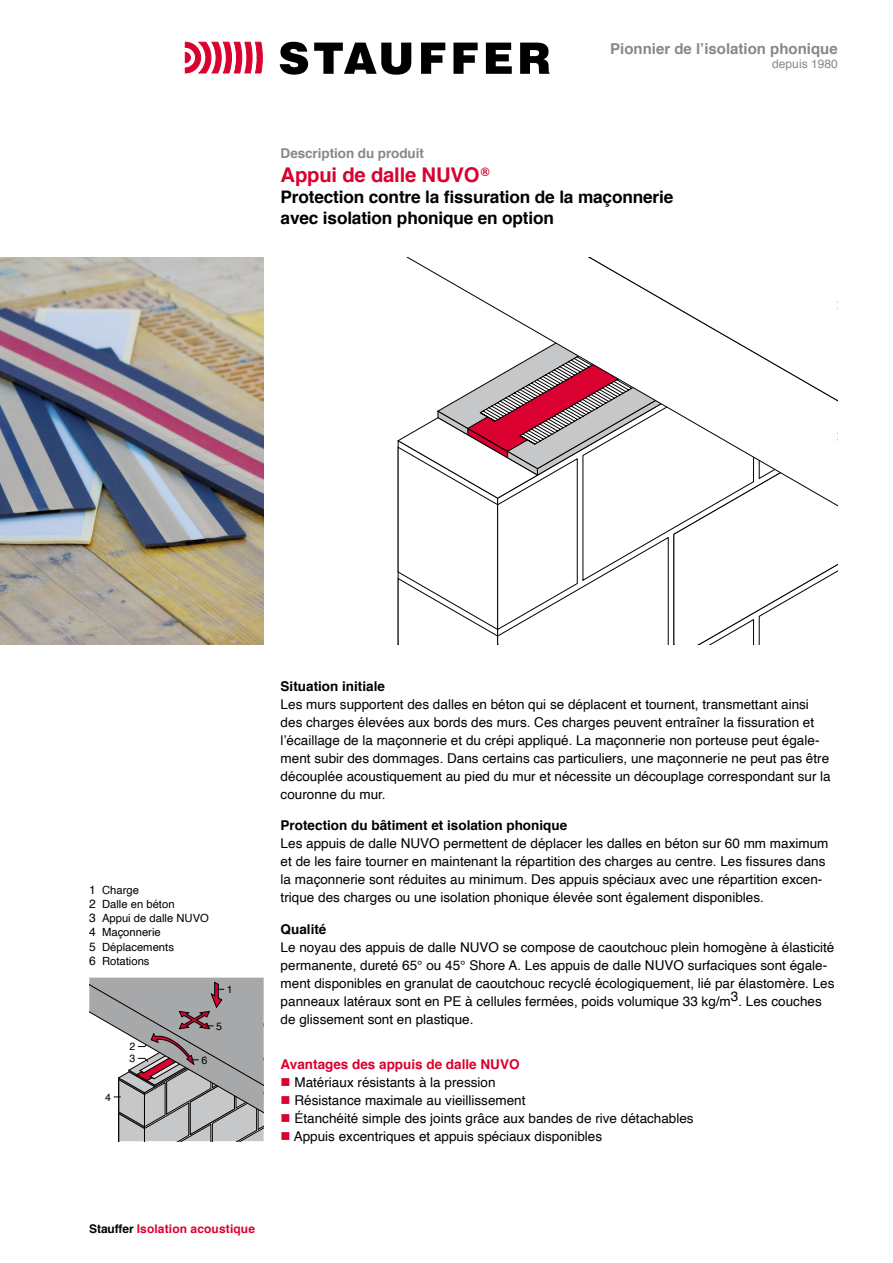
<style>
.page{position:relative;width:893px;height:1263px;background:#fff}
.page>*{position:absolute;margin:0;border:0;box-sizing:border-box;transform-origin:0 0}
.Titel_1{font:700 20.25px "Helvetica";letter-spacing:-.01em;color:#da002f}
.Titel_1_Untertitel{font:700 17.25px/21px "Helvetica";letter-spacing:-.01em;color:#000}
.t1{font:700 15px "Helvetica";color:#87888a}
.Fliesstext{font:13.5px/18px "Helvetica";color:#000}
.Titel_2{font:700 13.5px "Helvetica";color:#000}
.Titel_2_Rot{font:700 13.5px "Helvetica";color:#da002f}
.Dokumententitel{font:700 13.5px "Helvetica";letter-spacing:-.005em;color:#87888a}
.t2{font:700 12px "Helvetica";letter-spacing:.01em;color:#da002f}
.t3{font:12px "Helvetica";color:#87888a}
.t4{font:11.25px "Helvetica";color:#000}
.t5{font:10.65px "Helvetica";color:#000}
.t6{font:10.5px/11.9px "Helvetica";color:#000}
.s1{font-size:12px}
.s2{color:#da002f}
.s3{color:#000}
</style>
<div class="page">
<svg style="left:185px;top:42px;width:78px;height:32px"></svg>
<svg style="left:280px;top:42px;width:28px;height:33px"></svg>
<svg style="left:314px;top:43px;width:97px;height:32px"></svg>
<svg style="left:421px;top:43px;width:24px;height:31px"></svg>
<svg style="left:453px;top:43px;width:25px;height:31px"></svg>
<svg style="left:486px;top:43px;width:26px;height:31px"></svg>
<svg style="left:520px;top:43px;width:30px;height:31px"></svg>
<svg style="left:397px;top:258px;width:441px;height:386px"></svg>
<svg style="left:89px;top:978px;width:175px;height:163px"></svg>
<img style="left:0;top:258px;width:264px;height:386px">
<p class="t1" style="left:610px;top:36px;width:229px">Pionnier de l’isolation phonique</p>
<p class="t3" style="left:772px;top:54px;width:67px">depuis 1980</p>
<p class="Dokumententitel" style="left:281px;top:142px;width:145px">Description du produit</p>
<p class="Titel_1" style="left:281px;top:159px;width:210px">Appui de dalle NUVO<sup>®</sup></p>
<p class="Titel_1_Untertitel" style="left:281px;top:187px;width:394px">Protection contre la fissuration de la maçonnerie avec isolation phonique en option</p>
<p class="t4" style="left:89px;top:881px;width:51px"><span class="s1">1</span> Charge</p>
<p class="t4" style="left:89px;top:895px;width:87px"><span class="s1">2</span> Dalle en béton</p>
<p class="t4" style="left:89px;top:909px;width:121px"><span class="s1">3</span> Appui de dalle NUVO</p>
<p class="t4" style="left:89px;top:924px;width:73px"><span class="s1">4</span> Maçonnerie</p>
<p class="t4" style="left:89px;top:938px;width:86px"><span class="s1">5</span> Déplacements</p>
<p class="t4" style="left:89px;top:952px;width:62px"><span class="s1">6</span> Rotations</p>
<p class="t5" style="left:227px;top:981px;width:7px">1</p>
<p class="t6" style="left:129px;top:1041px;width:7px">2<br>3</p>
<p class="t5" style="left:216px;top:1018px;width:7px">5</p>
<p class="t5" style="left:201px;top:1051px;width:7px">6</p>
<p class="t6" style="left:105px;top:1091px;width:7px">4</p>
<p class="Titel_2" style="left:281px;top:675px;width:106px">Situation initiale</p>
<p class="Fliesstext" style="left:281px;top:695px;width:552px">Les murs supportent des dalles en béton qui se déplacent et tournent, transmettant ainsi des charges élevées aux bords des murs. Ces charges peuvent entraîner la fissuration et l’écaillage de la maçonnerie et du crépi appliqué. La maçonnerie non porteuse peut égale&shy;ment subir des dommages. Dans certains cas particuliers, une maçonnerie ne peut pas être découplée acoustiquement au pied du mur et nécessite un découplage correspondant sur la couronne du mur.</p>
<p class="Titel_2" style="left:281px;top:814px;width:288px">Protection du bâtiment et isolation phonique</p>
<p class="Fliesstext" style="left:281px;top:835px;width:549px">Les appuis de dalle NUVO permettent de déplacer les dalles en béton sur 60 mm maximum et de les faire tourner en maintenant la répartition des charges au centre. Les fissures dans la maçonnerie sont réduites au minimum. Des appuis spéciaux avec une répartition excen&shy;trique des charges ou une isolation phonique élevée sont également disponibles.</p>
<p class="Titel_2" style="left:281px;top:918px;width:47px">Qualité</p>
<p class="Fliesstext" style="left:281px;top:938px;width:555px">Le noyau des appuis de dalle NUVO se compose de caoutchouc plein homogène à élasticité permanente, dureté 65° ou 45° Shore A. Les appuis de dalle NUVO surfaciques sont égale&shy;ment disponibles en granulat de caoutchouc recyclé écologiquement, lié par élastomère. Les panneaux latéraux sont en PE à cellules fermées, poids volumique 33 kg/m3. Les couches de glissement sont en plastique.</p>
<p class="Titel_2_Rot" style="left:281px;top:1053px;width:240px">Avantages des appuis de dalle NUVO</p>
<p class="Fliesstext" style="left:281px;top:1073px;width:216px"><span class="s2">■</span> Matériaux résistants à la pression</p>
<p class="Fliesstext" style="left:281px;top:1091px;width:246px"><span class="s2">■</span> Résistance maximale au vieillissement</p>
<p class="Fliesstext" style="left:281px;top:1109px;width:415px"><span class="s2">■</span> Étanchéité simple des joints grâce aux bandes de rive détachables</p>
<p class="Fliesstext" style="left:281px;top:1127px;width:323px"><span class="s2">■</span> Appuis excentriques et appuis spéciaux disponibles</p>
<p class="t2" style="left:89px;top:1219px;width:167px"><span class="s3">Stauffer</span> Isolation acoustique</p>
</div>
